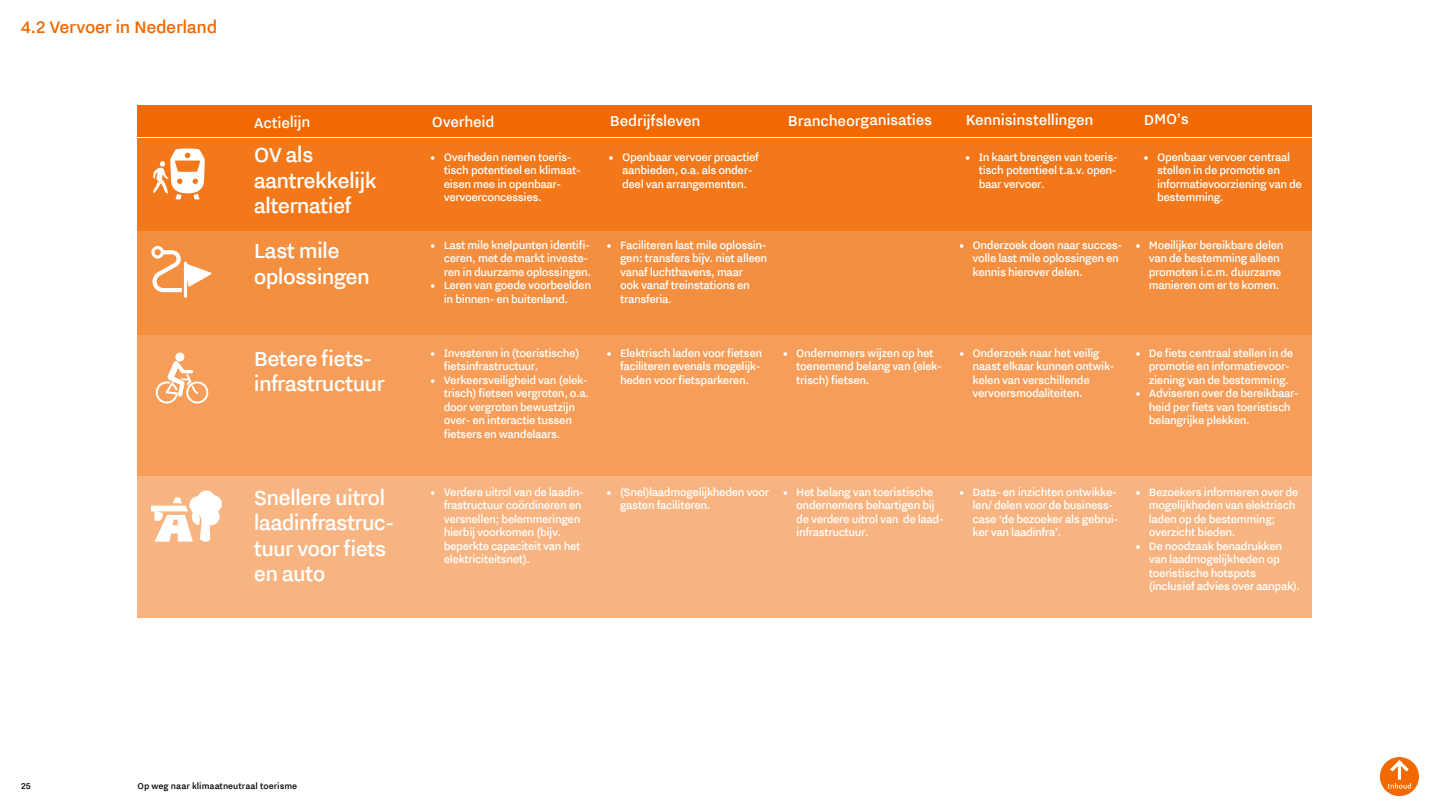
<style>
.page{position:relative;width:1440px;height:810px;background:#fff}
.page>*{position:absolute;margin:0;border:0;box-sizing:border-box;transform-origin:0 0}
.t1{font:500 25.5px/25.5px "NL Nitti Grotesk";letter-spacing:-.03em;color:#fff}
.t2{font:500 21px "NL Nitti Grotesk";letter-spacing:-.02em;color:#f16900}
.t3{font:500 18px "NL Nitti Grotesk";letter-spacing:-.02em;color:#fff}
.t4{font:500 13.5px/13.5px "NL Nitti Grotesk";letter-spacing:-.03em;color:#fff}
.t5{font:500 10.5px "NL Nitti Grotesk";color:#000}
.s1{font-family:"Minion Pro"}
</style>
<div class="page">
<div style="left:137px;top:138px;width:1175px;height:93px;background:#f3781a"></div>
<div style="left:137px;top:106px;width:1175px;height:31px;background:#f16900"></div>
<div style="left:137px;top:231px;width:1175px;height:105px;background:#f58f40"></div>
<div style="left:137px;top:336px;width:1175px;height:140px;background:#f69e59"></div>
<div style="left:137px;top:476px;width:1175px;height:142px;background:#f8b480"></div>
<svg style="left:153px;top:148px;width:52px;height:51px"></svg>
<svg style="left:151px;top:246px;width:61px;height:51px"></svg>
<svg style="left:151px;top:490px;width:71px;height:52px"></svg>
<svg style="left:156px;top:361px;width:52px;height:43px"></svg>
<div style="left:175px;top:352px;width:9px;height:10px;background:#fff;border-radius:50%"></div>
<div style="left:1380px;top:757px;width:39px;height:39px;background:#f16900;border-radius:50%"></div>
<svg style="left:1388px;top:760px;width:23px;height:29px"></svg>
<h2 class="t2" style="left:21px;top:15px;width:198px">4.2 Vervoer in Nederland</h2>
<h3 class="t3" style="left:254px;top:112px;width:58px">Actielijn</h3>
<h3 class="t3" style="left:432px;top:111px;width:64px">Overheid</h3>
<h3 class="t3" style="left:610px;top:111px;width:92px">Bedrijfsleven</h3>
<h3 class="t3" style="left:788px;top:110px;width:146px">Brancheorganisaties</h3>
<h3 class="t3" style="left:966px;top:109px;width:129px">Kennisinstellingen</h3>
<h3 class="t3" style="left:1144px;top:109px;width:47px">DMO’s</h3>
<p class="t4" style="left:444px;top:150px;width:139px;text-indent:-14px"><span class="s1">•</span> Overheden nemen toeris&shy;tisch potentieel en klimaat&shy;eisen mee in openbaar&shy;vervoerconcessies.</p>
<p class="t4" style="left:609px;top:150px;width:152px;text-align:center"><span class="s1">•</span> Openbaar vervoer proactief aanbieden, o.a. als onder&shy;deel van arrangementen.</p>
<p class="t4" style="left:979px;top:150px;width:141px;text-align:justify;text-indent:-14px"><span class="s1">•</span> In kaart brengen van toeris&shy;tisch potentieel t.a.v. open&shy;baar vervoer.</p>
<p class="t4" style="left:1157px;top:150px;width:147px;text-indent:-14px"><span class="s1">•</span> Openbaar vervoer centraal stellen in de promotie en informatievoorziening van de bestemming.</p>
<p class="t4" style="left:444px;top:238px;width:149px;text-indent:-14px"><span class="s1">•</span> Last mile knelpunten identifi&shy;ceren, met de markt investe&shy;ren in duurzame oplossingen.</p>
<p class="t4" style="left:444px;top:278px;width:149px;text-indent:-14px"><span class="s1">•</span> Leren van goede voorbeelden in binnen- en buitenland.</p>
<h1 class="t1" style="left:254px;top:142px;width:124px">OV als aantrekkelijk alternatief</h1>
<h1 class="t1" style="left:254px;top:237px;width:118px">Last mile oplossingen</h1>
<p class="t4" style="left:620px;top:238px;width:149px;text-indent:-14px"><span class="s1">•</span> Faciliteren last mile oplossin&shy;gen: transfers bijv. niet alleen vanaf luchthavens, maar<br>ook vanaf treinstations en transferia.</p>
<p class="t4" style="left:973px;top:238px;width:151px;text-indent:-14px"><span class="s1">•</span> Onderzoek doen naar succes&shy;volle last mile oplossingen en kennis hierover delen.</p>
<p class="t4" style="left:1149px;top:238px;width:136px;text-indent:-14px"><span class="s1">•</span> Moeilijker bereikbare delen van de bestemming alleen promoten i.c.m. duurzame manieren om er te komen.</p>
<h1 class="t1" style="left:254px;top:345px;width:132px">Betere fiets&shy;infrastructuur</h1>
<h1 class="t1" style="left:254px;top:484px;width:142px">Snellere uitrol laadinfrastruc&shy;tuur voor fiets en auto</h1>
<p class="t4" style="left:444px;top:346px;width:137px;text-indent:-14px"><span class="s1">•</span> Investeren in (toeristische) fietsinfrastructuur.</p>
<p class="t4" style="left:444px;top:373px;width:147px;text-indent:-14px"><span class="s1">•</span> Verkeersveiligheid van (elek&shy;trisch) fietsen vergroten, o.a. door vergroten bewustzijn over- en interactie tussen fietsers en wandelaars.</p>
<p class="t4" style="left:620px;top:346px;width:144px;text-indent:-14px"><span class="s1">•</span> Elektrisch laden voor fietsen faciliteren evenals mogelijk&shy;heden voor fietsparkeren.</p>
<p class="t4" style="left:796px;top:346px;width:147px;text-indent:-14px"><span class="s1">•</span> Ondernemers wijzen op het toenemend belang van (elek&shy;trisch) fietsen.</p>
<p class="t4" style="left:973px;top:346px;width:144px;text-indent:-14px"><span class="s1">•</span> Onderzoek naar het veilig naast elkaar kunnen ontwik&shy;kelen van verschillende vervoersmodaliteiten.</p>
<p class="t4" style="left:1149px;top:346px;width:146px;text-indent:-14px"><span class="s1">•</span> De fiets centraal stellen in de promotie en informatievoor&shy;ziening van de bestemming.</p>
<p class="t4" style="left:1149px;top:386px;width:152px;text-indent:-14px"><span class="s1">•</span> Adviseren over de bereikbaar&shy;heid per fiets van toeristisch belangrijke plekken.</p>
<p class="t4" style="left:444px;top:485px;width:142px;text-indent:-14px"><span class="s1">•</span> Verdere uitrol van de laadin&shy;frastructuur coördineren en versnellen; belemmeringen hierbij voorkomen (bijv. beperkte capaciteit van het elektriciteitsnet).</p>
<p class="t4" style="left:620px;top:485px;width:151px;text-indent:-14px"><span class="s1">•</span> (Snel)laadmogelijkheden voor gasten faciliteren.</p>
<p class="t4" style="left:796px;top:485px;width:149px;text-indent:-14px"><span class="s1">•</span> Het belang van toeristische ondernemers behartigen bij de verdere uitrol van de laad&shy;infrastructuur.</p>
<p class="t4" style="left:973px;top:485px;width:147px;text-indent:-14px"><span class="s1">•</span> Data- en inzichten ontwikke&shy;len/ delen voor de business&shy;case ‘de bezoeker als gebrui&shy;ker van laadinfra’.</p>
<p class="t4" style="left:1149px;top:485px;width:151px;text-indent:-14px"><span class="s1">•</span> Bezoekers informeren over de mogelijkheden van elektrisch laden op de bestemming; overzicht bieden.</p>
<p class="t4" style="left:1149px;top:539px;width:153px;text-indent:-14px"><span class="s1">•</span> De noodzaak benadrukken van laadmogelijkheden op toeristische hotspots (inclusief advies over aanpak).</p>
<p class="t5" style="left:21px;top:780px;width:11px">25</p>
<p class="t5" style="left:138px;top:780px;width:161px">Op weg naar klimaatneutraal toerisme</p>
</div>
